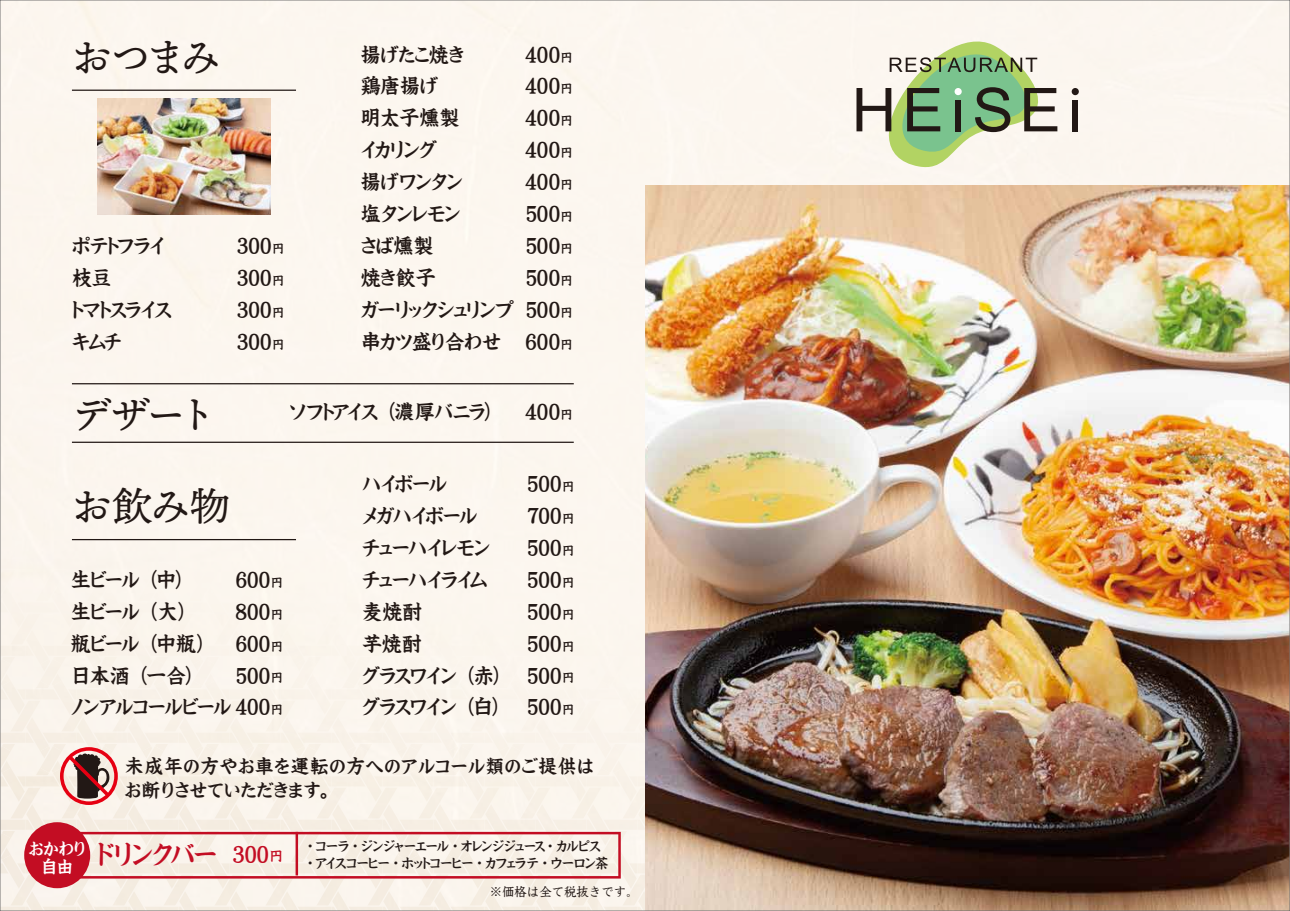
<style>
.page{position:relative;width:1290px;height:911px;background:#fff}
.page>*{position:absolute;margin:0;border:0;box-sizing:border-box;transform-origin:0 0}
.t1{font:39.88px "Ten Mincho Text";letter-spacing:-.055em;color:#221815}
.t2{font:27.5px "sbkaib p";letter-spacing:-.065em;color:#c30d23}
.t3{font:21.88px "sbkaib p";color:#c30d23}
.t4{font:20.88px/31.9px "sbkaib p";letter-spacing:-.045em;color:#221815;text-align:justify}
.t5{font:20.88px "sbkaib p";letter-spacing:-.065em;color:#221815}
.t6{font:20.88px "sbkaib p";letter-spacing:-.08em;color:#221815}
.t7{font:20.88px "sbkaib p";letter-spacing:-.085em;color:#221815}
.t8{font:20.88px "sbkaib p";letter-spacing:-.095em;color:#221815}
.t9{font:19.5px/24.5px "sbkaib p";color:#221815}
.t10{font:17.75px/17.8px "sbkaib p";letter-spacing:-.04em;color:#fff;text-align:center}
.t11{font:14px/17px "sbkaib p";letter-spacing:-.05em;color:#221815}
.t12{font:12.38px "sbkaim";color:#221815}
.s1{font-size:12.38px}
.s2{font-size:13.88px}
</style>
<div class="page">
<div style="left:2px;top:2px;width:1286px;height:907px;background:#fcf6ef"></div>
<img style="left:645px;top:186px;width:643px;height:723px">
<img style="left:97px;top:99px;width:174px;height:115px">
<svg style="left:81px;top:832px;width:540px;height:46px;background:#f2dad3"></svg>
<div style="left:24px;top:822px;width:66px;height:66px;background:#c30d23;border-radius:50%"></div>
<hr style="left:296px;top:832px;width:2px;height:43px;background:#c30d23">
<svg style="left:839px;top:19px;width:225px;height:152px"></svg>
<div style="left:955px;top:100px;width:6px;height:31px;background:#221815"></div>
<div style="left:954px;top:88px;width:8px;height:7px;background:#fff;border-radius:50%"></div>
<div style="left:1072px;top:100px;width:6px;height:31px;background:#221815"></div>
<div style="left:1071px;top:88px;width:8px;height:7px;background:#221815;border-radius:50%"></div>
<hr style="left:72px;top:90px;width:224px;height:1px;background:#221815">
<hr style="left:72px;top:441px;width:502px;height:2px;background:#221815">
<hr style="left:72px;top:539px;width:224px;height:1px;background:#221815">
<svg style="left:60px;top:747px;width:58px;height:58px;background:#b97d7c"></svg>
<hr style="left:72px;top:383px;width:502px;height:1px;background:#221815">
<h1 class="t1" style="left:72px;top:35px;width:150px">おつまみ</h1>
<p class="t4" style="left:72px;top:229px;width:94px">ポテトフライ</p>
<p class="t4" style="left:237px;top:229px;width:49px">300<span class="s1">円</span></p>
<p class="t4" style="left:72px;top:261px;width:42px">枝豆</p>
<p class="t4" style="left:237px;top:261px;width:49px">300<span class="s1">円</span></p>
<p class="t8" style="left:72px;top:299px;width:101px">トマトスライス</p>
<p class="t4" style="left:237px;top:293px;width:49px">300<span class="s1">円</span></p>
<p class="t4" style="left:72px;top:325px;width:51px">キムチ</p>
<p class="t4" style="left:237px;top:325px;width:49px">300<span class="s1">円</span></p>
<p class="t4" style="left:360px;top:38px;width:105px">揚げたこ焼き</p>
<p class="t4" style="left:525px;top:38px;width:49px">400<span class="s1">円</span></p>
<p class="t4" style="left:360px;top:70px;width:79px">鶏唐揚げ</p>
<p class="t4" style="left:525px;top:70px;width:49px">400<span class="s1">円</span></p>
<p class="t4" style="left:360px;top:102px;width:101px">明太子燻製</p>
<p class="t4" style="left:525px;top:102px;width:49px">400<span class="s1">円</span></p>
<p class="t4" style="left:360px;top:134px;width:78px">イカリング</p>
<p class="t4" style="left:525px;top:134px;width:49px">400<span class="s1">円</span></p>
<p class="t4" style="left:360px;top:166px;width:104px">揚げワンタン</p>
<p class="t4" style="left:525px;top:166px;width:49px">400<span class="s1">円</span></p>
<p class="t4" style="left:360px;top:198px;width:102px">塩タンレモン</p>
<p class="t4" style="left:526px;top:198px;width:48px">500<span class="s1">円</span></p>
<p class="t4" style="left:360px;top:229px;width:75px">さば燻製</p>
<p class="t4" style="left:526px;top:229px;width:48px">500<span class="s1">円</span></p>
<p class="t4" style="left:360px;top:261px;width:77px">焼き餃子</p>
<p class="t4" style="left:360px;top:261px;width:214px;text-indent:166px">500<span class="s1">円</span>ガーリックシュリンプ 500<span class="s1">円</span>串カツ盛り合わせ 600<span class="s1">円</span></p>
<h1 class="t1" style="left:72px;top:392px;width:146px">デザート</h1>
<p class="t4" style="left:289px;top:395px;width:205px">ソフトアイス（濃厚バニラ）</p>
<p class="t4" style="left:525px;top:395px;width:49px">400<span class="s1">円</span></p>
<h1 class="t1" style="left:72px;top:484px;width:159px">お飲み物</h1>
<p class="t4" style="left:71px;top:563px;width:115px">生ビール（中）</p>
<p class="t4" style="left:236px;top:563px;width:49px">600<span class="s1">円</span></p>
<p class="t4" style="left:71px;top:595px;width:118px">生ビール（大）</p>
<p class="t4" style="left:235px;top:595px;width:49px">800<span class="s1">円</span></p>
<p class="t4" style="left:71px;top:627px;width:137px">瓶ビール（中瓶）</p>
<p class="t4" style="left:236px;top:627px;width:49px">600<span class="s1">円</span></p>
<p class="t4" style="left:71px;top:659px;width:125px">日本酒（一合）</p>
<p class="t4" style="left:71px;top:659px;width:214px;text-align:right">500<span class="s1">円<br></span>ノンアルコールビール 400<span class="s1">円</span></p>
<p class="t4" style="left:362px;top:467px;width:87px">ハイボール</p>
<p class="t4" style="left:527px;top:467px;width:48px">500<span class="s1">円</span></p>
<p class="t7" style="left:362px;top:505px;width:117px">メガハイボール</p>
<p class="t4" style="left:527px;top:499px;width:48px">700<span class="s1">円</span></p>
<p class="t5" style="left:362px;top:537px;width:130px">チューハイレモン</p>
<p class="t4" style="left:527px;top:531px;width:48px">500<span class="s1">円</span></p>
<p class="t6" style="left:362px;top:569px;width:127px">チューハイライム</p>
<p class="t4" style="left:527px;top:563px;width:48px">500<span class="s1">円</span></p>
<p class="t4" style="left:362px;top:595px;width:62px">麦焼酎</p>
<p class="t4" style="left:527px;top:595px;width:48px">500<span class="s1">円</span></p>
<p class="t4" style="left:362px;top:627px;width:62px">芋焼酎</p>
<p class="t4" style="left:362px;top:627px;width:214px;text-indent:166px">500<span class="s1">円</span>グラスワイン（赤） 500<span class="s1">円</span>グラスワイン（白）</p>
<p class="t4" style="left:527px;top:691px;width:48px">500<span class="s1">円</span></p>
<p class="t9" style="left:125px;top:753px;width:470px">未成年の方やお車を運転の方へのアルコール類のご提供はお断りさせていただきます。</p>
<h2 class="t2" style="left:97px;top:840px;width:122px">ドリンクバー</h2>
<p class="t11" style="left:307px;top:837px;width:303px">・コーラ・ジンジャーエール・オレンジジュース・カルピス・アイスコーヒー・ホットコーヒー・カフェラテ・ウーロン茶</p>
<p class="t10" style="left:29px;top:840px;width:59px">おかわり自由</p>
<p class="t3" style="left:233px;top:843px;width:52px">300<span class="s2">円</span></p>
<p class="t12" style="left:490px;top:885px;width:150px">※価格は全て税抜きです。</p>
</div>
